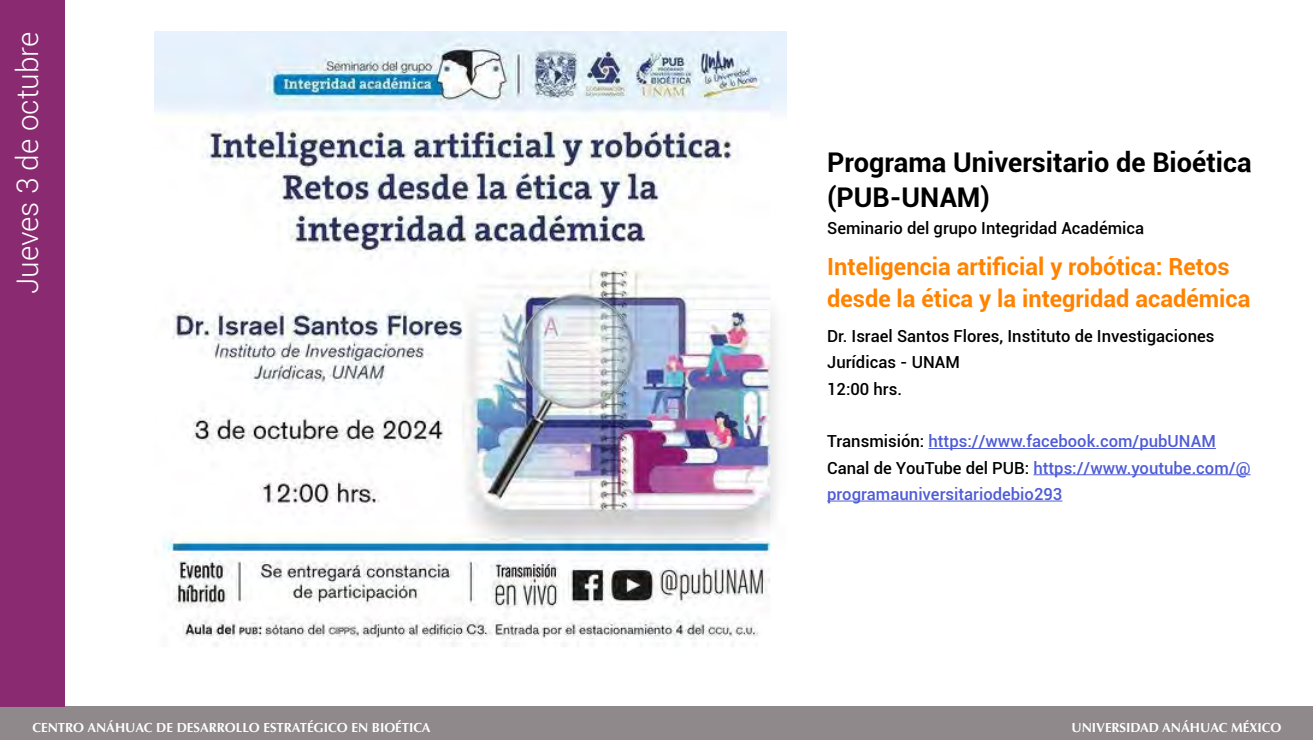
<style>
.page{position:relative;width:1313px;height:740px;background:#fff}
.page>*{position:absolute;margin:0;border:0;box-sizing:border-box;transform-origin:0 0}
.t1{font:300 29.75px "Roboto";color:#fff}
.t2{font:700 27.12px/35px "Roboto";color:#000}
.t3{font:700 23.62px/32.4px "Roboto";color:#ff8300}
.t4{font:500 16.62px/26.2px "Roboto";color:#4f5cd6}
.t5{font:500 16.62px/26.2px "Roboto";color:#000}
.t6{font:700 13.12px "Optima";color:#fff}
.s1{color:#000}
</style>
<div class="page">
<div style="left:0;top:706px;width:1312px;height:33px;background:#8f898b"></div>
<div style="left:0;top:0;width:65px;height:706px;background:#8a2b71"></div>
<img style="left:155px;top:32px;width:632px;height:615px">
<hr style="left:928px;top:448px;width:287px;height:1px;background:#4f5cd6">
<hr style="left:1033px;top:474px;width:217px;height:1px;background:#4f5cd6">
<hr style="left:827px;top:500px;width:235px;height:1px;background:#4f5cd6">
<h1 class="t1" style="left:7px;top:294px;width:264px;rotate:-90deg">Jueves 3 de octubre</h1>
<h2 class="t2" style="left:827px;top:144px;width:426px">Programa Universitario de Bioética (PUB-UNAM)</h2>
<p class="t5" style="left:827px;top:214px;width:318px">Seminario del grupo Integridad Académica</p>
<h3 class="t3" style="left:827px;top:249px;width:425px">Inteligencia artificial y robótica: Retos desde la ética y la integridad académica</h3>
<p class="t5" style="left:827px;top:322px;width:389px">Dr. Israel Santos Flores, Instituto de Investigaciones<br>Jurídicas - UNAM<br>12:00 hrs.</p>
<p class="t4" style="left:827px;top:427px;width:425px"><span class="s1">Transmisión:</span> https://www.facebook.com/pubUNAM<br><span class="s1">Canal de YouTube del PUB:</span> https://www.youtube.com/@ programauniversitariodebio293</p>
<p class="t6" style="left:32px;top:719px;width:399px">CENTRO ANÁHUAC DE DESARROLLO ESTRATÉGICO EN BIOÉTICA</p>
<p class="t6" style="left:1071px;top:719px;width:211px">UNIVERSIDAD ANÁHUAC MÉXICO</p>
</div>
